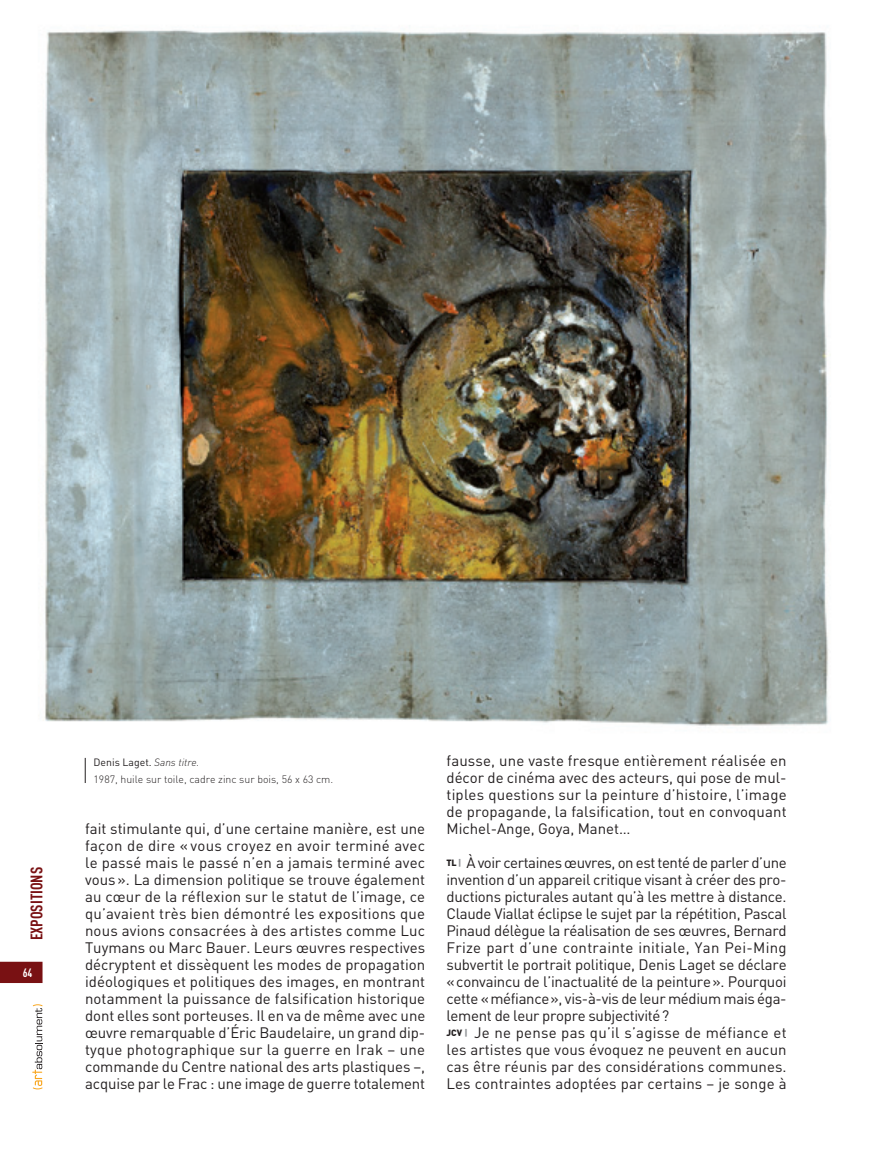
<style>
.page{position:relative;width:893px;height:1149px;background:#fff}
.page>*{position:absolute;margin:0;border:0;box-sizing:border-box;transform-origin:0 0}
.t1{font:700 16.5px "DIN Cond";color:#791113}
.t2{font:15px/17px "DIN";letter-spacing:-.01em;color:#231f20;text-align:justify}
.t3{font:700 12px "DIN Cond";color:#fff}
.t4{font:300 10.5px/17px "DIN";color:#231f20}
.s1{font-weight:400}
.s2{font-style:italic}
.s3{font-weight:900;font-size:9px}
.s4{font-weight:900;font-size:9px;color:#939598}
</style>
<div class="page">
<div style="left:0;top:961px;width:43px;height:21px;background:#791113"></div>
<svg style="left:32px;top:1004px;width:11px;height:85px"></svg>
<img style="left:44px;top:30px;width:785px;height:752px">
<svg style="left:85px;top:757px;width:1px;height:25px"></svg>
<p class="t1" style="left:31px;top:940px;width:75px;rotate:-90deg">EXPOSITIONS</p>
<p class="t3" style="left:23px;top:967px;width:11px">64</p>
<p class="t4" style="left:94px;top:753px;width:241px"><span class="s1">Denis Laget.</span> <span class="s2">Sans titre.<br></span>1987, huile sur toile, cadre zinc sur bois, 56 x 63 cm.</p>
<p class="t2" style="left:85px;top:821px;width:342px">fait stimulante qui, d’une certaine manière, est une façon de dire « vous croyez en avoir terminé avec le passé mais le passé n’en a jamais terminé avec vous ». La dimension politique se trouve également au cœur de la réflexion sur le statut de l’image, ce qu’avaient très bien démontré les expositions que nous avions consacrées à des artistes comme Luc Tuymans ou Marc Bauer. Leurs œuvres respectives décryptent et dissèquent les modes de propagation idéologiques et politiques des images, en montrant notamment la puissance de falsification historique dont elles sont porteuses. Il en va de même avec une œuvre remarquable d’Éric Baudelaire, un grand dip&shy;tyque photographique sur la guerre en Irak – une commande du Centre national des arts plastiques –, acquise par le Frac : une image de guerre totalement</p>
<p class="t2" style="left:446px;top:753px;width:342px">fausse, une vaste fresque entièrement réalisée en décor de cinéma avec des acteurs, qui pose de mul&shy;tiples questions sur la peinture d’histoire, l’image de propagande, la falsification, tout en convoquant Michel-Ange, Goya, Manet…</p>
<p class="t2" style="left:446px;top:855px;width:342px;text-align:left"><span class="s3">TL</span> <span class="s4">|</span> À voir certaines œuvres, on est tenté de parler d’une invention d’un appareil critique visant à créer des pro&shy;ductions picturales autant qu’à les mettre à distance.<br>Claude Viallat éclipse le sujet par la répétition, Pascal Pinaud délègue la réalisation de ses œuvres, Bernard Frize part d’une contrainte initiale, Yan Pei-Ming subvertit le portrait politique, Denis Laget se déclare « convaincu de l’inactualité de la peinture ». Pourquoi cette « méfiance », vis-à-vis de leur médium mais éga&shy;lement de leur propre subjectivité ?<br><span class="s3">JCV</span> <span class="s4">|</span> Je ne pense pas qu’il s’agisse de méfiance et les artistes que vous évoquez ne peuvent en aucun cas être réunis par des considérations communes.<br>Les contraintes adoptées par certains – je songe à</p>
</div>
